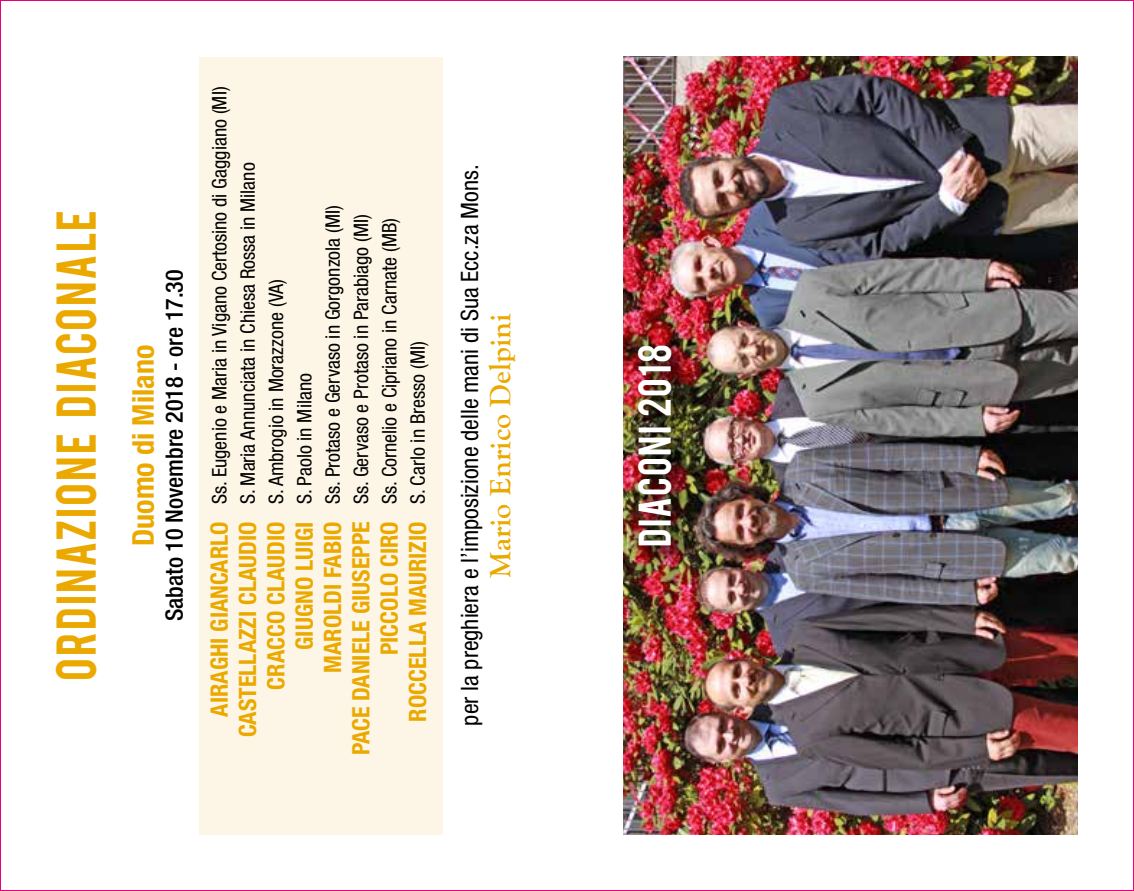
<style>
.page{position:relative;width:1134px;height:891px;background:#fff}
.page>*{position:absolute;margin:0;border:0;box-sizing:border-box;transform-origin:0 0}
.t1{font:44px "Bebas";letter-spacing:.04em;color:#eba900}
.t2{font:36px "Bebas";letter-spacing:.04em;color:#fff}
.t3{font:700 30px "Goudy Old Style T";color:#eba900}
.t4{font:700 condensed 30px "Helvetica Neue LT Std";color:#eba900}
.t5{font:condensed 24px "Helvetica Neue LT Std";color:#000}
.t6{font:500 condensed 24px "Helvetica Neue LT Std";color:#000}
.t7{font:condensed 20px "Helvetica Neue LT Std";color:#000}
.s1{font-weight:700;font-size:24px;color:#eba900}
</style>
<div class="page">
<div style="left:199px;top:57px;width:244px;height:776px;background:#fdf6e6"></div>
<img style="left:624px;top:57px;width:453px;height:776px">
<img style="left:635px;top:341px;width:56px;height:224px">
<h1 class="t1" style="left:44px;top:680px;width:471px;rotate:-90deg">ORDINAZIONE DIACONALE</h1>
<h3 class="t4" style="left:125px;top:545px;width:202px;rotate:-90deg">Duomo di Milano</h3>
<p class="t6" style="left:160px;top:621px;width:353px;rotate:-90deg">Sabato 10 Novembre 2018 - ore 17.30</p>
<p class="t7" style="left:208px;top:716px;width:631px;rotate:-90deg"><span class="s1">AIRAGHI GIANCARLO</span> Ss. Eugenio e Maria in Vigano Certosino di Gaggiano (MI)</p>
<p class="t7" style="left:236px;top:736px;width:576px;rotate:-90deg"><span class="s1">CASTELLAZZI CLAUDIO</span> S. Maria Annunciata in Chiesa Rossa in Milano</p>
<p class="t7" style="left:264px;top:689px;width:412px;rotate:-90deg"><span class="s1">CRACCO CLAUDIO</span> S. Ambrogio in Morazzone (VA)</p>
<p class="t7" style="left:293px;top:649px;width:278px;rotate:-90deg"><span class="s1">GIUGNO LUIGI</span> S. Paolo in Milano</p>
<p class="t7" style="left:321px;top:672px;width:469px;rotate:-90deg"><span class="s1">MAROLDI FABIO</span> Ss. Protaso e Gervaso in Gorgonzola (MI)</p>
<p class="t7" style="left:349px;top:755px;width:542px;rotate:-90deg"><span class="s1">PACE DANIELE GIUSEPPE</span> Ss. Gervaso e Protaso in Parabiago (MI)</p>
<p class="t7" style="left:378px;top:655px;width:438px;rotate:-90deg"><span class="s1">PICCOLO CIRO</span> Ss. Cornelio e Cipriano in Carnate (MB)</p>
<p class="t7" style="left:406px;top:721px;width:381px;rotate:-90deg"><span class="s1">ROCCELLA MAURIZIO</span> S. Carlo in Bresso (MI)</p>
<p class="t5" style="left:456px;top:725px;width:562px;rotate:-90deg">per la preghiera e l’imposizione delle mani di Sua Ecc.za Mons.</p>
<h3 class="t3" style="left:484px;top:577px;width:265px;rotate:-90deg">Mario Enrico Delpini</h3>
<h2 class="t2" style="left:629px;top:547px;width:205px;rotate:-90deg">DIACONI 2018</h2>
</div>
